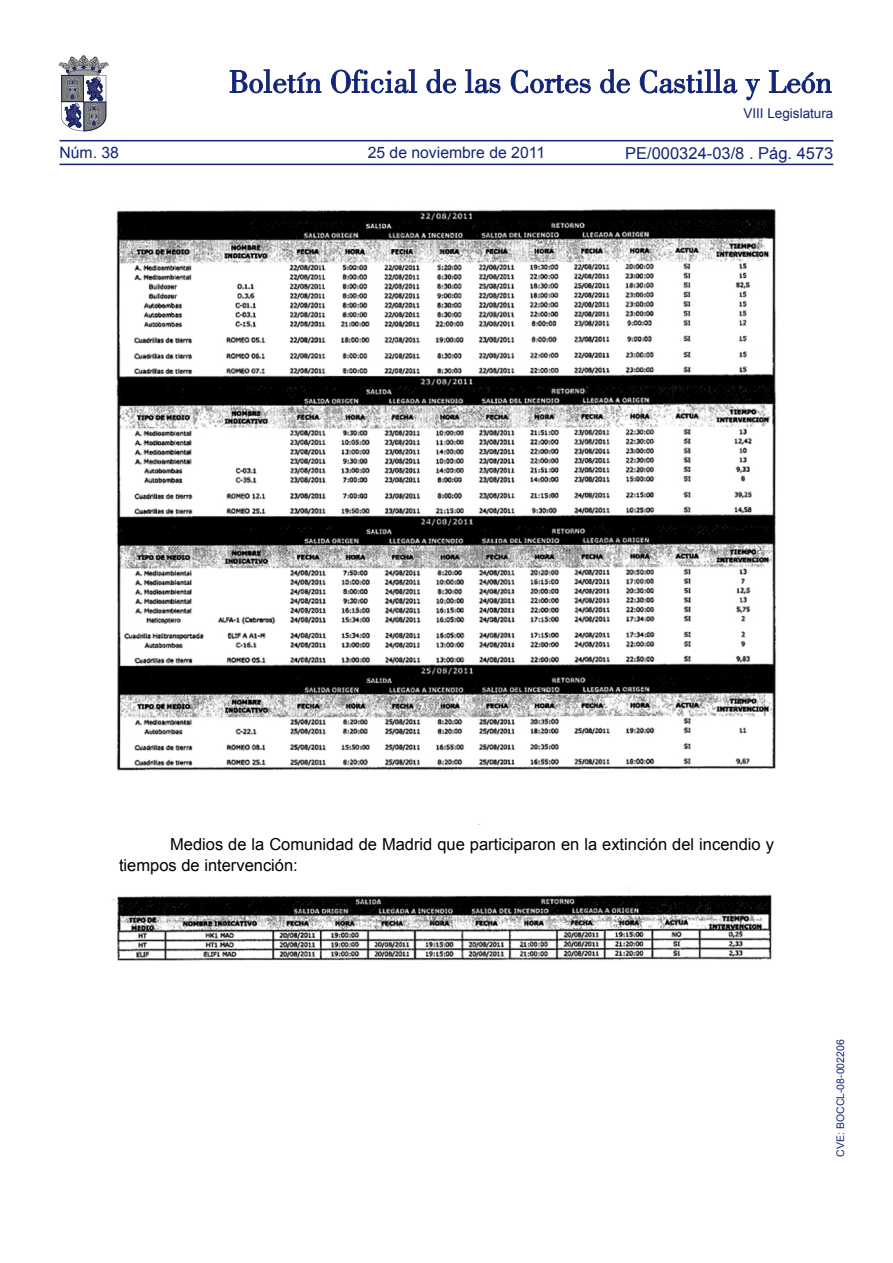
<style>
.page{position:relative;width:893px;height:1263px;background:#fff}
.page>*{position:absolute;margin:0;border:0;box-sizing:border-box;transform-origin:0 0}
.TEXTO_NORMAL{font:16.5px/21px "Arial";color:#000}
.t1{font:16.5px "Arial";color:#132577}
.t2{font:15.75px "Arial";color:#132577}
.t3{font:13.5px "Arial";color:#132577}
.TEXTO_NORMAL-2{font:10.5px "Arial";color:#132577}
</style>
<div class="page">
<hr style="left:60px;top:164px;width:773px;height:1px;background:#132577">
<hr style="left:60px;top:140px;width:773px;height:1px;background:#132577">
<svg style="left:230px;top:69px;width:91px;height:24px"></svg>
<svg style="left:331px;top:69px;width:86px;height:24px"></svg>
<svg style="left:426px;top:69px;width:30px;height:24px"></svg>
<svg style="left:465px;top:69px;width:35px;height:24px"></svg>
<svg style="left:511px;top:70px;width:80px;height:23px"></svg>
<svg style="left:600px;top:69px;width:30px;height:24px"></svg>
<svg style="left:640px;top:69px;width:97px;height:24px"></svg>
<svg style="left:745px;top:79px;width:15px;height:21px"></svg>
<svg style="left:769px;top:70px;width:62px;height:23px"></svg>
<svg style="left:59px;top:55px;width:49px;height:76px"></svg>
<img style="left:112px;top:208px;width:664px;height:753px">
<p class="t2" style="left:60px;top:142px;width:61px">Núm. 38</p>
<p class="t2" style="left:368px;top:142px;width:179px">25 de noviembre de 2011</p>
<p class="t3" style="left:743px;top:105px;width:92px">VIII Legislatura</p>
<p class="t1" style="left:625px;top:142px;width:210px">PE/000324-03/8 . Pág. 4573</p>
<p class="TEXTO_NORMAL" style="left:119px;top:834px;width:656px;text-indent:51px">Medios de la Comunidad de Madrid que participaron en la extinción del incendio y tiempos de intervención:</p>
<p class="TEXTO_NORMAL-2" style="left:834px;top:1157px;width:119px;rotate:-90deg">CVE: BOCCL-08-002206</p>
</div>
